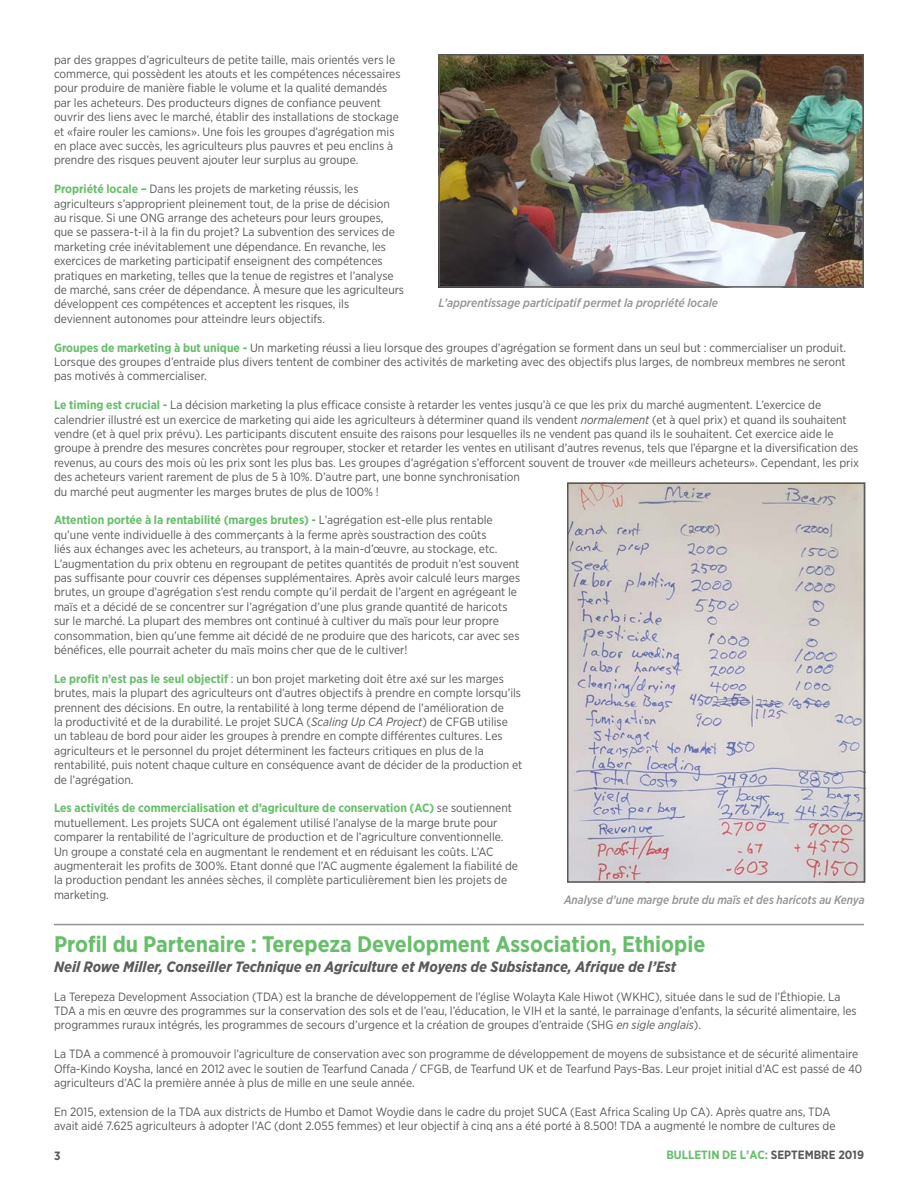
<style>
.page{position:relative;width:918px;height:1188px;background:#fff}
.page>*{position:absolute;margin:0;border:0;box-sizing:border-box;transform-origin:0 0}
.t1{font:700 22.5px "Gotham Narrow";color:#67be6a}
.t2{font:italic 700 15px "Gotham Narrow";color:#58595b}
.t3{font:12px/14.4px "Gotham Narrow";color:#58595b}
.t4{font:italic 500 12px "Gotham Narrow";color:#939598}
.t5{font:700 12px "Gotham Narrow";color:#67be6a}
.t6{font:700 12px "Gotham Narrow";color:#58595b}
.s1{font-weight:700;color:#67be6a}
.s2{font-style:italic}
.s3{color:#58595b}
</style>
<div class="page">
<hr style="left:54px;top:924px;width:810px;height:1px;background:#939598">
<img style="left:570px;top:486px;width:292px;height:394px">
<div style="left:567px;top:483px;width:298px;height:400px;border:2px solid #58595b"></div>
<img style="left:441px;top:57px;width:420px;height:228px">
<div style="left:438px;top:54px;width:426px;height:234px;border:2px solid #58595b"></div>
<p class="t3" style="left:54px;top:52px;width:348px">par des grappes d’agriculteurs de petite taille, mais orientés vers le commerce, qui possèdent les atouts et les compétences nécessaires pour produire de manière fiable le volume et la qualité demandés par les acheteurs. Des producteurs dignes de confiance peuvent ouvrir des liens avec le marché, établir des installations de stockage et «faire rouler les camions». Une fois les groupes d’agrégation mis en place avec succès, les agriculteurs plus pauvres et peu enclins à prendre des risques peuvent ajouter leur surplus au groupe.</p>
<p class="t3" style="left:54px;top:182px;width:352px"><span class="s1">Propriété locale –</span> Dans les projets de marketing réussis, les agriculteurs s’approprient pleinement tout, de la prise de décision au risque. Si une ONG arrange des acheteurs pour leurs groupes, que se passera-t-il à la fin du projet? La subvention des services de marketing crée inévitablement une dépendance. En revanche, les exercices de marketing participatif enseignent des compétences pratiques en marketing, telles que la tenue de registres et l’analyse de marché, sans créer de dépendance. À mesure que les agriculteurs développent ces compétences et acceptent les risques, ils deviennent autonomes pour atteindre leurs objectifs.</p>
<p class="t3" style="left:54px;top:340px;width:794px;text-align:justify"><span class="s1">Groupes de marketing à but unique -</span> Un marketing réussi a lieu lorsque des groupes d’agrégation se forment dans un seul but : commercialiser un produit.<br>Lorsque des groupes d’entraide plus divers tentent de combiner des activités de marketing avec des objectifs plus larges, de nombreux membres ne seront pas motivés à commercialiser.</p>
<p class="t3" style="left:54px;top:398px;width:807px"><span class="s1">Le timing est crucial -</span> La décision marketing la plus efficace consiste à retarder les ventes jusqu’à ce que les prix du marché augmentent. L’exercice de calendrier illustré est un exercice de marketing qui aide les agriculteurs à déterminer quand ils vendent <span class="s2">normalement</span> (et à quel prix) et quand ils souhaitent vendre (et à quel prix prévu). Les participants discutent ensuite des raisons pour lesquelles ils ne vendent pas quand ils le souhaitent. Cet exercice aide le groupe à prendre des mesures concrètes pour regrouper, stocker et retarder les ventes en utilisant d’autres revenus, tels que l’épargne et la diversification des revenus, au cours des mois où les prix sont les plus bas. Les groupes d’agrégation s’efforcent souvent de trouver «de meilleurs acheteurs». Cependant, les prix des acheteurs varient rarement de plus de 5 à 10%. D’autre part, une bonne synchronisation<br>du marché peut augmenter les marges brutes de plus de 100% !</p>
<p class="t3" style="left:54px;top:513px;width:468px"><span class="s1">Attention portée à la rentabilité (marges brutes) -</span> L’agrégation est-elle plus rentable qu’une vente individuelle à des commerçants à la ferme après soustraction des coûts<br>liés aux échanges avec les acheteurs, au transport, à la main-d’œuvre, au stockage, etc.<br>L’augmentation du prix obtenu en regroupant de petites quantités de produit n’est souvent pas suffisante pour couvrir ces dépenses supplémentaires. Après avoir calculé leurs marges brutes, un groupe d’agrégation s’est rendu compte qu’il perdait de l’argent en agrégeant le maïs et a décidé de se concentrer sur l’agrégation d’une plus grande quantité de haricots sur le marché. La plupart des membres ont continué à cultiver du maïs pour leur propre consommation, bien qu’une femme ait décidé de ne produire que des haricots, car avec ses bénéfices, elle pourrait acheter du maïs moins cher que de le cultiver!</p>
<p class="t3" style="left:54px;top:671px;width:470px"><span class="s1">Le profit n’est pas le seul objectif</span> : un bon projet marketing doit être axé sur les marges brutes, mais la plupart des agriculteurs ont d’autres objectifs à prendre en compte lorsqu’ils prennent des décisions. En outre, la rentabilité à long terme dépend de l’amélioration de<br>la productivité et de la durabilité. Le projet SUCA (<span class="s2">Scaling Up CA Project</span>) de CFGB utilise un tableau de bord pour aider les groupes à prendre en compte différentes cultures. Les agriculteurs et le personnel du projet déterminent les facteurs critiques en plus de la rentabilité, puis notent chaque culture en conséquence avant de décider de la production et de l’agrégation.</p>
<p class="t3" style="left:54px;top:801px;width:466px"><span class="s1">Les activités de commercialisation et d’agriculture de conservation (AC)</span> se soutiennent mutuellement. Les projets SUCA ont également utilisé l’analyse de la marge brute pour comparer la rentabilité de l’agriculture de production et de l’agriculture conventionnelle.<br>Un groupe a constaté cela en augmentant le rendement et en réduisant les coûts. L’AC augmenterait les profits de 300%. Etant donné que l’AC augmente également la fiabilité de la production pendant les années sèches, il complète particulièrement bien les projets de marketing.</p>
<h1 class="t1" style="left:54px;top:930px;width:653px">Profil du Partenaire : Terepeza Development Association, Ethiopie</h1>
<p class="t2" style="left:54px;top:957px;width:624px">Neil Rowe Miller, Conseiller Technique en Agriculture et Moyens de Subsistance, Afrique de l’Est</p>
<p class="t3" style="left:54px;top:989px;width:804px">La Terepeza Development Association (TDA) est la branche de développement de l’église Wolayta Kale Hiwot (WKHC), située dans le sud de l’Éthiopie. La<br>TDA a mis en œuvre des programmes sur la conservation des sols et de l’eau, l’éducation, le VIH et la santé, le parrainage d’enfants, la sécurité alimentaire, les programmes ruraux intégrés, les programmes de secours d’urgence et la création de groupes d’entraide (SHG <span class="s2">en sigle anglais</span>).</p>
<p class="t3" style="left:54px;top:1047px;width:810px">La TDA a commencé à promouvoir l’agriculture de conservation avec son programme de développement de moyens de subsistance et de sécurité alimentaire<br>Offa-Kindo Koysha, lancé en 2012 avec le soutien de Tearfund Canada / CFGB, de Tearfund UK et de Tearfund Pays-Bas. Leur projet initial d’AC est passé de 40 agriculteurs d’AC la première année à plus de mille en une seule année.</p>
<p class="t3" style="left:54px;top:1104px;width:783px">En 2015, extension de la TDA aux districts de Humbo et Damot Woydie dans le cadre du projet SUCA (East Africa Scaling Up CA). Après quatre ans, TDA avait aidé 7.625 agriculteurs à adopter l’AC (dont 2.055 femmes) et leur objectif à cinq ans a été porté à 8.500! TDA a augmenté le nombre de cultures de</p>
<p class="t4" style="left:438px;top:295px;width:281px">L’apprentissage participatif permet la propriété locale</p>
<p class="t4" style="left:564px;top:892px;width:302px">Analyse d’une marge brute du maïs et des haricots au Kenya</p>
<p class="t6" style="left:54px;top:1148px;width:8px">3</p>
<p class="t5" style="left:666px;top:1147px;width:199px">BULLETIN DE L’AC: <span class="s3">SEPTEMBRE 2019</span></p>
</div>
